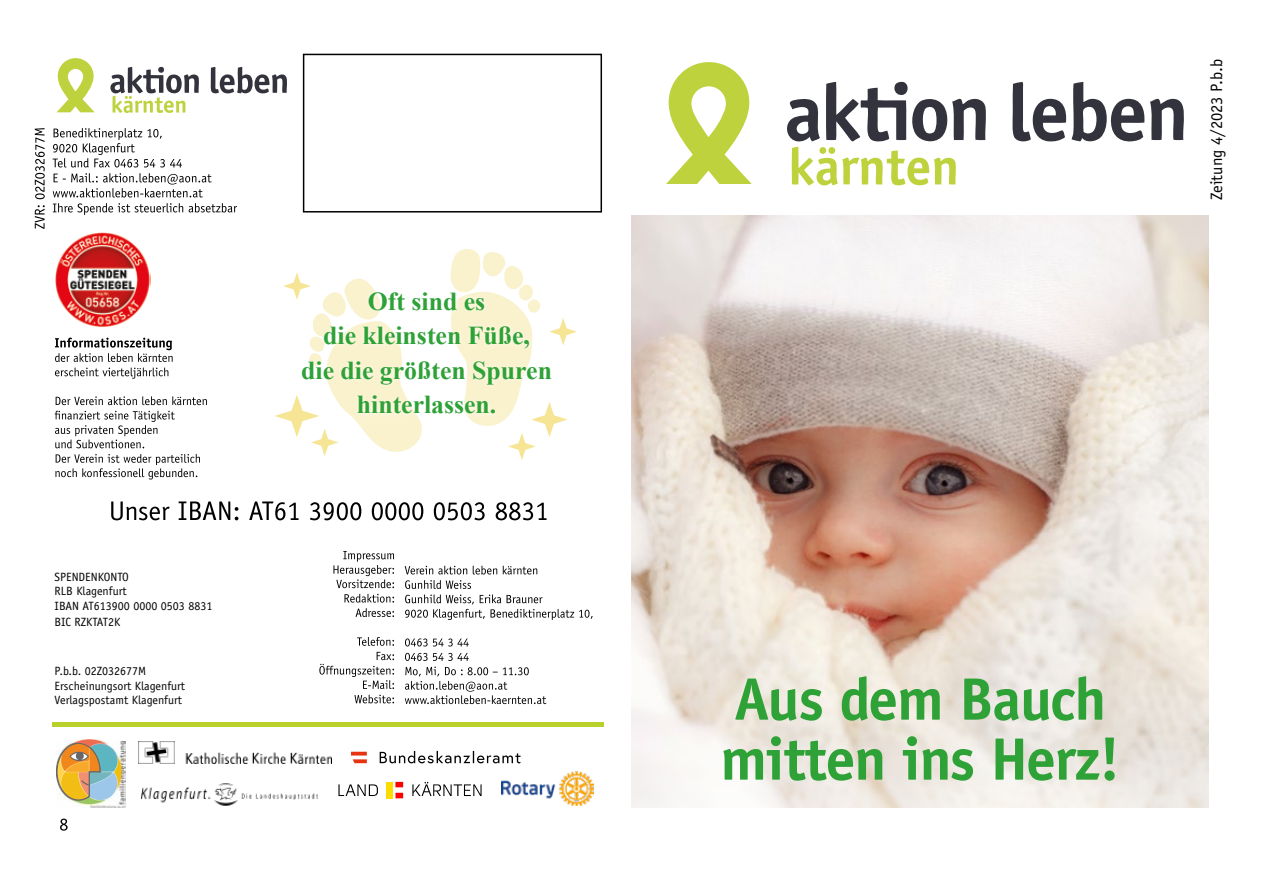
<style>
.page{position:relative;width:1263px;height:893px;background:#fff}
.page>*{position:absolute;margin:0;border:0;box-sizing:border-box;transform-origin:0 0}
.t1{font:700 60px/60px "Officina Sans LT";letter-spacing:-.02em;color:#2ea137}
.t2{font:700 25.8px/34.5px "Times New Roman";color:#2ea137;text-align:center}
.t3{font:16.5px "Officina Sans Std";color:#000}
.t4{font:12px/14.4px "Officina Sans Std";color:#020203}
</style>
<div class="page">
<img style="left:632px;top:215px;width:577px;height:446px">
<svg style="left:111px;top:501px;width:435px;height:19px"></svg>
<svg style="left:60px;top:819px;width:8px;height:12px"></svg>
<svg style="left:405px;top:653px;width:141px;height:51px"></svg>
<svg style="left:405px;top:638px;width:64px;height:8px"></svg>
<svg style="left:405px;top:580px;width:188px;height:40px"></svg>
<svg style="left:405px;top:566px;width:132px;height:8px"></svg>
<svg style="left:319px;top:652px;width:75px;height:51px"></svg>
<svg style="left:357px;top:637px;width:37px;height:9px"></svg>
<svg style="left:344px;top:594px;width:50px;height:23px"></svg>
<svg style="left:333px;top:551px;width:61px;height:37px"></svg>
<svg style="left:55px;top:454px;width:145px;height:25px"></svg>
<svg style="left:55px;top:411px;width:120px;height:37px"></svg>
<svg style="left:56px;top:396px;width:151px;height:9px"></svg>
<svg style="left:55px;top:338px;width:118px;height:41px"></svg>
<svg style="left:53px;top:203px;width:184px;height:12px"></svg>
<svg style="left:53px;top:173px;width:159px;height:24px"></svg>
<svg style="left:53px;top:128px;width:129px;height:39px"></svg>
<svg style="left:110px;top:67px;width:177px;height:46px"></svg>
<svg style="left:57px;top:58px;width:38px;height:54px"></svg>
<div style="left:303px;top:54px;width:299px;height:159px;border:2px solid #000"></div>
<svg style="left:35px;top:128px;width:10px;height:101px"></svg>
<svg style="left:787px;top:82px;width:397px;height:104px"></svg>
<svg style="left:666px;top:62px;width:86px;height:122px"></svg>
<hr style="left:52px;top:722px;width:551px;height:4px;background:#b9cf2a">
<img style="left:501px;top:772px;width:92px;height:34px">
<img style="left:78px;top:741px;width:48px;height:67px">
<img style="left:56px;top:739px;width:66px;height:65px">
<img style="left:138px;top:741px;width:193px;height:22px">
<img style="left:142px;top:783px;width:176px;height:22px">
<svg style="left:380px;top:751px;width:141px;height:12px"></svg>
<svg style="left:351px;top:752px;width:16px;height:11px"></svg>
<svg style="left:338px;top:782px;width:144px;height:16px"></svg>
<img style="left:55px;top:232px;width:96px;height:95px">
<svg style="left:631px;top:661px;width:578px;height:147px;fill:#eee8e1"></svg>
<svg style="left:450px;top:249px;width:127px;height:211px"></svg>
<svg style="left:275px;top:272px;width:147px;height:184px"></svg>
<p class="t4" style="left:55px;top:570px;width:159px">SPENDENKONTO<br>RLB Klagenfurt<br>IBAN AT613900 0000 0503 8831</p>
<p class="t4" style="left:55px;top:615px;width:67px">BIC RZKTAT2K</p>
<p class="t4" style="left:55px;top:664px;width:132px">P.b.b. 02Z032677M<br>Erscheinungsort Klagenfurt<br>Verlagspostamt Klagenfurt</p>
<h2 class="t2" style="left:301px;top:283px;width:252px">Oft sind es<br>die kleinsten Füße,<br>die die größten Spuren hinterlassen.</h2>
<h3 class="t3" style="left:1207px;top:200px;width:142px;rotate:-90deg">Zeitung 4/2023 P.b.b</h3>
<h1 class="t1" style="left:720px;top:669px;width:401px">Aus dem Bauch mitten ins Herz!</h1>
</div>
